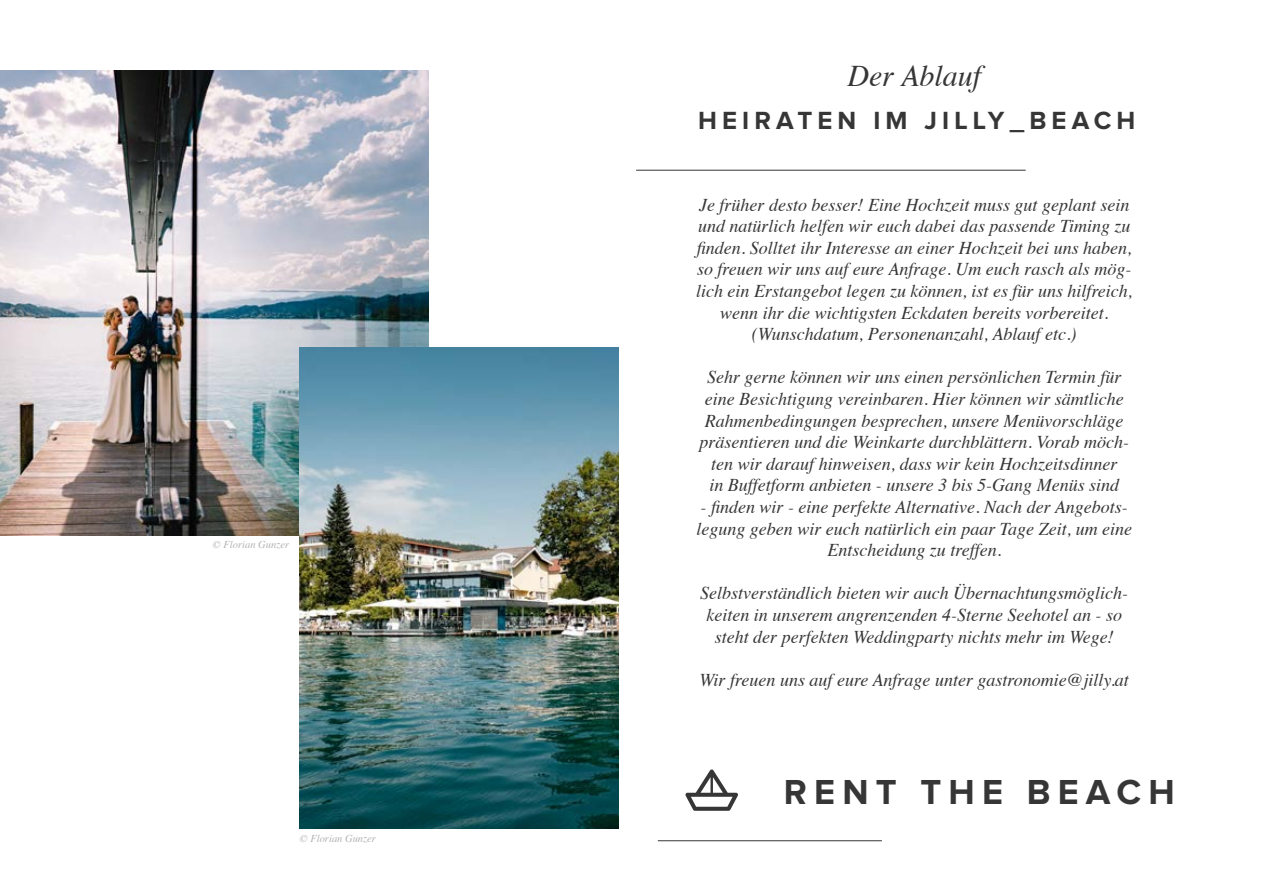
<style>
.page{position:relative;width:1263px;height:893px;background:#fff}
.page>*{position:absolute;margin:0;border:0;box-sizing:border-box;transform-origin:0 0}
.t1{font:700 36px "Proxima Nova";letter-spacing:.2em;color:#373636}
.t2{font:italic 30px "Times";color:#373636}
.t3{font:700 25.8px "Proxima Nova";letter-spacing:.2em;color:#373636}
.t4{font:italic 18px/21.6px "Times";color:#373636;text-align:center}
.t5{font:italic 10.5px "Times";color:#b3b2b2}
</style>
<div class="page">
<hr style="left:658px;top:840px;width:224px;height:1px;background:#373636">
<img style="left:0;top:71px;width:428px;height:464px">
<img style="left:300px;top:348px;width:319px;height:481px">
<svg style="left:685px;top:769px;width:53px;height:42px"></svg>
<hr style="left:636px;top:170px;width:390px;height:1px;background:#373636">
<p class="t5" style="left:213px;top:536px;width:78px">© Florian Gunzer</p>
<p class="t5" style="left:300px;top:829px;width:78px">© Florian Gunzer</p>
<h2 class="t2" style="left:847px;top:50px;width:135px">Der Ablauf</h2>
<h3 class="t3" style="left:698px;top:109px;width:439px">HEIRATEN IM JILLY_BEACH</h3>
<p class="t4" style="left:696px;top:193px;width:438px">Je früher desto besser! Eine Hochzeit muss gut geplant sein und natürlich helfen wir euch dabei das passende Timing zu finden. Solltet ihr Interesse an einer Hochzeit bei uns haben, so freuen wir uns auf eure Anfrage. Um euch rasch als mög&shy;lich ein Erstangebot legen zu können, ist es für uns hilfreich, wenn ihr die wichtigsten Eckdaten bereits vorbereitet. (Wunschdatum, Personenanzahl, Ablauf etc.)</p>
<p class="t4" style="left:699px;top:365px;width:431px">Sehr gerne können wir uns einen persönlichen Termin für eine Besichtigung vereinbaren. Hier können wir sämtliche Rahmenbedingungen besprechen, unsere Menüvorschläge präsentieren und die Weinkarte durchblättern. Vorab möch&shy;ten wir darauf hinweisen, dass wir kein Hochzeitsdinner<br>in Buffetform anbieten - unsere 3 bis 5-Gang Menüs sind</p>
<p class="t4" style="left:696px;top:495px;width:437px">- finden wir - eine perfekte Alternative. Nach der Angebots&shy;legung geben wir euch natürlich ein paar Tage Zeit, um eine<br>Entscheidung zu treffen.</p>
<p class="t4" style="left:700px;top:581px;width:429px">Selbstverständlich bieten wir auch Übernachtungsmöglich&shy;keiten in unserem angrenzenden 4-Sterne Seehotel an - so steht der perfekten Weddingparty nichts mehr im Wege!</p>
<p class="t4" style="left:700px;top:668px;width:431px">Wir freuen uns auf eure Anfrage unter gastronomie@jilly.at</p>
<h1 class="t1" style="left:784px;top:776px;width:392px">RENT THE BEACH</h1>
</div>
